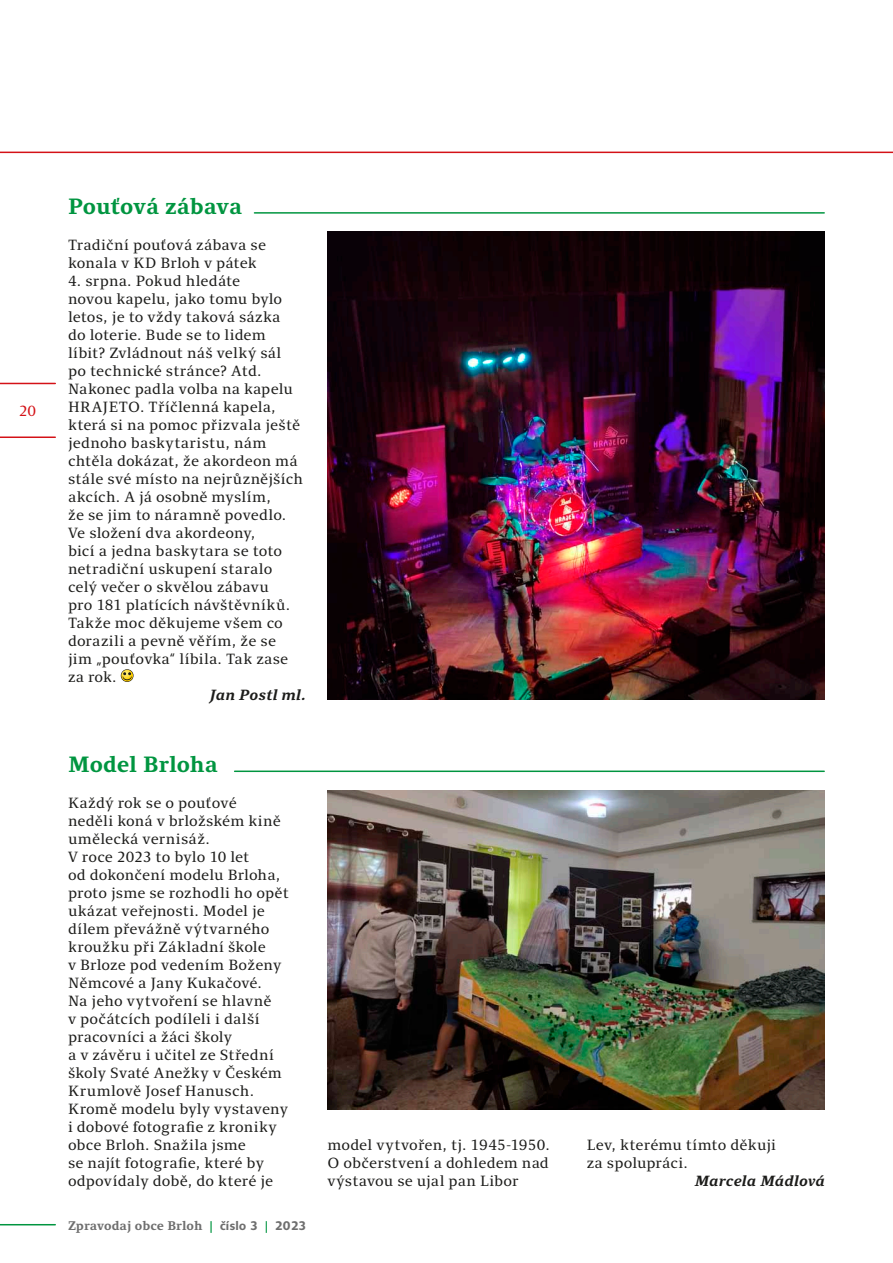
<style>
.page{position:relative;width:893px;height:1263px;background:#fff}
.page>*{position:absolute;margin:0;border:0;box-sizing:border-box;transform-origin:0 0}
.t1{font:700 22.5px "Clara Serif";color:#009540}
.t2{font:15px/18px "Clara Serif";letter-spacing:.01em;color:#1c1c1a}
.t3{font:italic 700 15px "Clara Serif";letter-spacing:.01em;color:#1c1c1a}
.t4{font:15px "Clara Serif";color:#d41217}
.t5{font:700 12.75px "Clara Serif";color:#6e6e6e}
.s1{color:#009540}
.s2{font-family:"Clara Sans"}
</style>
<div class="page">
<hr style="left:0;top:436px;width:55px;height:2px;background:#d41217">
<hr style="left:0;top:1224px;width:55px;height:1px;background:#009540">
<hr style="left:0;top:383px;width:55px;height:1px;background:#d41217">
<img style="left:327px;top:232px;width:498px;height:468px">
<img style="left:327px;top:790px;width:498px;height:319px">
<svg style="left:121px;top:669px;width:13px;height:13px"></svg>
<svg style="left:121px;top:670px;width:12px;height:11px"></svg>
<hr style="left:0;top:152px;width:893px;height:1px;background:#d41217">
<hr style="left:254px;top:212px;width:570px;height:2px;background:#009540">
<hr style="left:235px;top:770px;width:589px;height:2px;background:#009540">
<p class="t4" style="left:19px;top:403px;width:19px">20</p>
<h1 class="t1" style="left:68px;top:194px;width:176px">Pouťová zábava</h1>
<p class="t2" style="left:68px;top:236px;width:200px">Tradiční pouťová zábava se konala v KD Brloh v pátek</p>
<p class="t2" style="left:68px;top:272px;width:227px">4. srpna. Pokud hledáte<br>novou kapelu, jako tomu bylo letos, je to vždy taková sázka do loterie. Bude se to lidem líbit? Zvládnout náš velký sál po technické stránce? Atd.<br>Nakonec padla volba na kapelu<br>HRAJETO</p>
<p class="t2" style="left:68px;top:398px;width:237px;text-indent:72px">. Tříčlenná kapela, která si na pomoc přizvala ještě jednoho baskytaristu, nám chtěla dokázat, že akordeon má stále své místo na nejrůznějších akcích. A já osobně myslím,<br>že se jim to náramně povedlo.<br>Ve složení dva akordeony,<br>bicí a jedna baskytara se toto netradiční uskupení staralo celý večer o skvělou zábavu<br>pro 181 platících návštěvníků.<br>Takže moc děkujeme všem co dorazili a pevně věřím, že se jim „pouťovka“ líbila. Tak zase za rok.</p>
<p class="t3" style="left:209px;top:687px;width:98px">Jan Postl ml.</p>
<h1 class="t1" style="left:68px;top:752px;width:151px">Model Brloha</h1>
<p class="t2" style="left:68px;top:794px;width:222px">Každý rok se o pouťové<br>neděli koná v brložském kině umělecká vernisáž.<br>V roce 2023 to bylo 10 let<br>od dokončení modelu Brloha, proto jsme se rozhodli ho opět ukázat veřejnosti. Model je dílem převážně výtvarného kroužku při Základní škole<br>v Brloze pod vedením Boženy<br>Němcové a Jany Kukačové.<br>Na jeho vytvoření se hlavně<br>v počátcích podíleli i další pracovníci a žáci školy<br>a v závěru i učitel ze Střední školy Svaté Anežky v Českém<br>Krumlově Josef Hanusch.<br>Kromě modelu byly vystaveny i dobové fotografie z kroniky obce Brloh. Snažila jsme<br>se najít fotografie, které by odpovídaly době, do které je</p>
<p class="t5" style="left:68px;top:1218px;width:240px">Zpravodaj obce Brloh <span class="s1">|</span> <span class="s2">číslo 3</span> <span class="s1">|</span> <span class="s2">2023</span></p>
<p class="t2" style="left:327px;top:1136px;width:224px;text-align:justify">model vytvořen, tj. 1945-1950.<br>O občerstvení a dohledem nad výstavou se ujal pan Libor</p>
<p class="t2" style="left:587px;top:1136px;width:191px">Lev, kterému tímto děkuji za spolupráci.</p>
<p class="t3" style="left:695px;top:1173px;width:132px">Marcela Mádlová</p>
</div>
